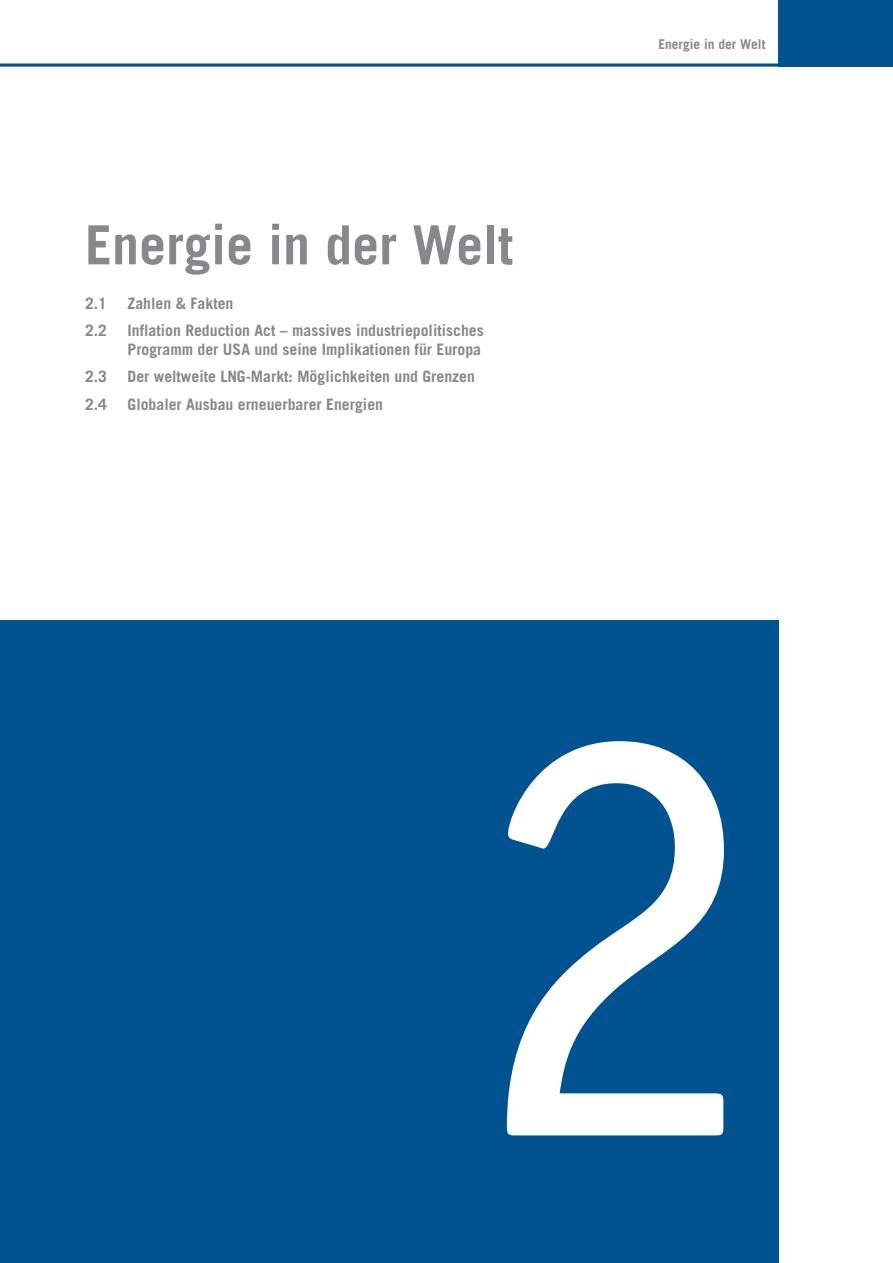
<style>
.page{position:relative;width:893px;height:1263px;background:#fff}
.page>*{position:absolute;margin:0;border:0;box-sizing:border-box;transform-origin:0 0}
.t1{font:600px "Officina Sans LT";color:#fff}
.t2{font:700 54px "Trade Gothic LT";color:#87888a}
.t3{font:700 15.75px/18.9px "Trade Gothic LT";color:#87888a}
.t4{font:700 13.5px "Trade Gothic LT";color:#87888a}
</style>
<div class="page">
<hr style="left:0;top:64px;width:778px;height:3px;background:#005291">
<div style="left:778px;top:0;width:115px;height:67px;background:#005291"></div>
<div style="left:0;top:621px;width:778px;height:642px;background:#005291"></div>
<h2 class="t2" style="left:85px;top:212px;width:430px">Energie in der Welt</h2>
<p class="t3" style="left:85px;top:293px;width:23px">2.1</p>
<p class="t3" style="left:128px;top:293px;width:107px">Zahlen &amp; Fakten</p>
<p class="t3" style="left:85px;top:321px;width:23px">2.2</p>
<p class="t3" style="left:128px;top:321px;width:358px">Inflation Reduction Act – massives industriepolitisches<br>Programm der USA und seine Implikationen für Europa</p>
<p class="t3" style="left:85px;top:367px;width:23px">2.3</p>
<p class="t3" style="left:128px;top:367px;width:349px">Der weltweite LNG-Markt: Möglichkeiten und Grenzen</p>
<p class="t3" style="left:85px;top:395px;width:23px">2.4</p>
<p class="t3" style="left:128px;top:395px;width:257px">Globaler Ausbau erneuerbarer Energien</p>
<p class="t4" style="left:658px;top:36px;width:109px">Energie in der Welt</p>
<h1 class="t1" style="left:465px;top:581px;width:301px">2</h1>
</div>
